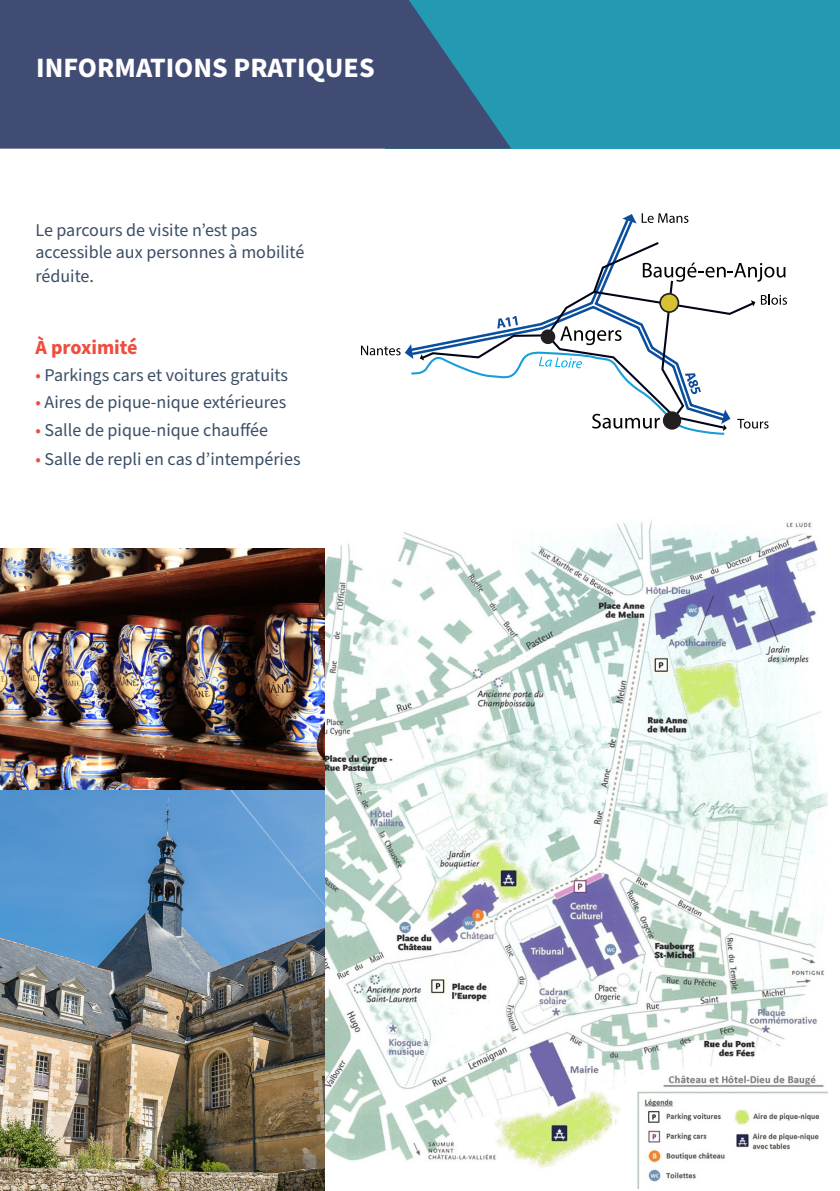
<style>
.page{position:relative;width:840px;height:1191px;background:#fff}
.page>*{position:absolute;margin:0;border:0;box-sizing:border-box;transform-origin:0 0}
.t1{font:700 28px "Source Sans Pro";color:#fff}
.t2{font:700 20px "Source Sans Pro";color:#ef4d3d}
.t3{font:18px/21.6px "Source Sans Pro";color:#3a4e65}
.s1{color:#ef4d3d}
</style>
<div class="page">
<div style="left:386px;top:0;width:453px;height:149px;background:#2399b2"></div>
<svg style="left:0;top:0;width:511px;height:149px;background:#3e547b"></svg>
<svg style="left:557px;top:240px;width:198px;height:179px"></svg>
<div style="left:659px;top:294px;width:19px;height:18px;background:#d6c133;border-radius:50%"></div>
<div style="left:659px;top:293px;width:20px;height:20px;border:2px solid #231f20;border-radius:50%"></div>
<svg style="left:760px;top:294px;width:26px;height:11px"></svg>
<svg style="left:737px;top:419px;width:31px;height:9px"></svg>
<svg style="left:642px;top:262px;width:143px;height:20px"></svg>
<svg style="left:750px;top:300px;width:4px;height:6px"></svg>
<svg style="left:361px;top:316px;width:369px;height:119px"></svg>
<svg style="left:622px;top:213px;width:66px;height:10px"></svg>
<img style="left:0;top:790px;width:324px;height:401px">
<img style="left:325px;top:520px;width:501px;height:668px">
<img style="left:0;top:549px;width:324px;height:241px">
<p class="t1" style="left:36px;top:49px;width:340px">INFORMATIONS PRATIQUES</p>
<p class="t3" style="left:35px;top:220px;width:270px">Le parcours de visite n’est pas accessible aux personnes à mobilité</p>
<p class="t3" style="left:35px;top:265px;width:60px">réduite.</p>
<p class="t2" style="left:35px;top:333px;width:104px">À proximité</p>
<p class="t3" style="left:35px;top:365px;width:254px"><span class="s1">•</span> Parkings cars et voitures gratuits</p>
<p class="t3" style="left:35px;top:392px;width:252px"><span class="s1">•</span> Aires de pique-nique extérieures</p>
<p class="t3" style="left:35px;top:419px;width:234px"><span class="s1">•</span> Salle de pique-nique chauffée</p>
<p class="t3" style="left:35px;top:449px;width:266px"><span class="s1">•</span> Salle de repli en cas d’intempéries</p>
</div>
